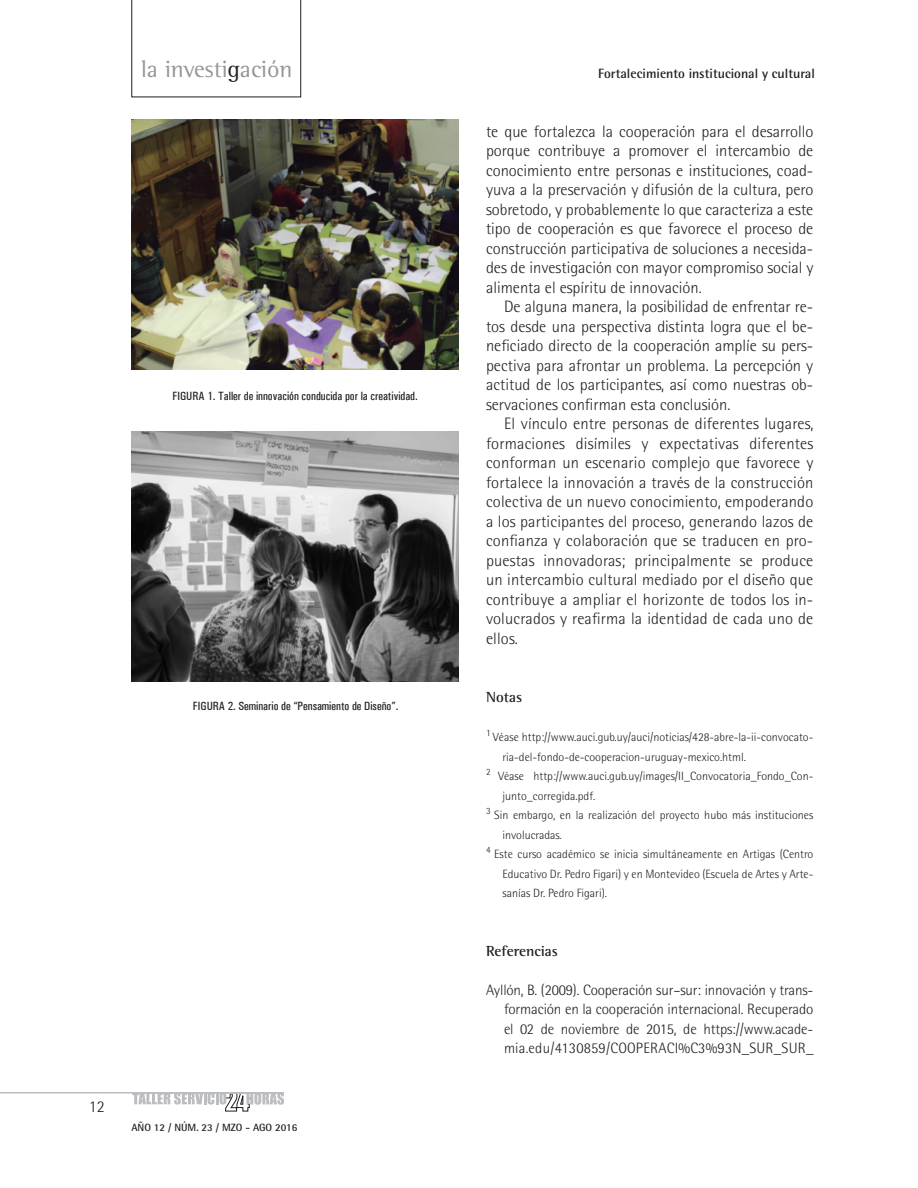
<style>
.page{position:relative;width:918px;height:1188px;background:#fff}
.page>*{position:absolute;margin:0;border:0;box-sizing:border-box;transform-origin:0 0}
.t1{font:24px "Rotis Semi Serif";color:#939598}
.texto_base_sangre{font:300 16.5px/19.5px "Rotis Semi Sans";color:#231f20;text-align:justify}
.texto_base{font:300 16.5px/19.5px "Rotis Semi Sans";color:#231f20;text-align:justify}
.bibliografía{font:300 15px/19.5px "Rotis Semi Sans";letter-spacing:.01em;color:#231f20;text-align:justify}
.T1_Bibl_y_ref{font:700 15px "Rotis Semi Serif";color:#231f20}
.t2{font:700 13.5px "Rotis Semi Sans";color:#231f20}
.referencias{font:300 12px/19.5px "Rotis Semi Sans";color:#231f20}
.figuras{font:500 condensed 12px "Univers";color:#231f20}
.t3{font:700 10.5px "Rotis Semi Sans";color:#231f20}
.referencias-2{font:300 9.6px "Rotis Semi Sans";color:#231f20}
.s1{color:#231f20}
</style>
<div class="page">
<svg style="left:131px;top:0;width:170px;height:97px"></svg>
<svg style="left:132px;top:1094px;width:152px;height:17px"></svg>
<hr style="left:0;top:1092px;width:284px;height:2px;background:#bcbdc0">
<img style="left:131px;top:119px;width:328px;height:250px">
<img style="left:131px;top:431px;width:328px;height:251px">
<h1 class="t1" style="left:141px;top:55px;width:153px">la investi<span class="s1">g</span>ación</h1>
<p class="figuras" style="left:173px;top:388px;width:247px">FIGURA 1. Taller de innovación conducida por la creatividad.</p>
<p class="figuras" style="left:193px;top:699px;width:207px">FIGURA 2. Seminario de “Pensamiento de Diseño”.</p>
<p class="texto_base_sangre" style="left:89px;top:1096px;width:17px">12</p>
<p class="t3" style="left:131px;top:1121px;width:168px">AÑO 12 / NÚM. 23 / MZO - AGO 2016</p>
<p class="t2" style="left:598px;top:65px;width:218px">Fortalecimiento institucional y cultural</p>
<p class="texto_base" style="left:486px;top:121px;width:329px">te que fortalezca la cooperación para el desarrollo porque contribuye a promover el intercambio de conocimiento entre personas e instituciones, coad&shy;yuva a la preservación y difusión de la cultura, pero sobretodo, y probablemente lo que caracteriza a este tipo de cooperación es que favorece el proceso de construcción participativa de soluciones a necesida&shy;des de investigación con mayor compromiso social y alimenta el espíritu de innovación.</p>
<p class="texto_base_sangre" style="left:486px;top:297px;width:329px;text-indent:18px">De alguna manera, la posibilidad de enfrentar re&shy;tos desde una perspectiva distinta logra que el be&shy;neficiado directo de la cooperación amplíe su pers&shy;pectiva para afrontar un problema. La percepción y actitud de los participantes, así como nuestras ob&shy;servaciones confirman esta conclusión.</p>
<p class="texto_base_sangre" style="left:486px;top:414px;width:329px;text-indent:18px">El vínculo entre personas de diferentes lugares, formaciones disímiles y expectativas diferentes conforman un escenario complejo que favorece y fortalece la innovación a través de la construcción colectiva de un nuevo conocimiento, empoderando a los participantes del proceso, generando lazos de confianza y colaboración que se traducen en pro&shy;puestas innovadoras; principalmente se produce un intercambio cultural mediado por el diseño que contribuye a ampliar el horizonte de todos los in&shy;volucrados y reafirma la identidad de cada uno de ellos.</p>
<p class="T1_Bibl_y_ref" style="left:486px;top:688px;width:38px">Notas</p>
<p class="referencias-2" style="left:486px;top:727px;width:6px">1</p>
<p class="referencias" style="left:502px;top:727px;width:312px;text-indent:-10px">Véase http://www.auci.gub.uy/auci/noticias/428-abre-la-ii-convocato&shy;ria-del-fondo-de-cooperacion-uruguay-mexico.html.</p>
<p class="referencias-2" style="left:486px;top:766px;width:6px">2</p>
<p class="referencias" style="left:502px;top:766px;width:312px;text-indent:-4px">Véase http://www.auci.gub.uy/images/II_Convocatoria_Fondo_Con&shy;junto_corregida.pdf.</p>
<p class="referencias-2" style="left:486px;top:805px;width:6px">3</p>
<p class="referencias" style="left:502px;top:805px;width:312px;text-indent:-8px">Sin embargo, en la realización del proyecto hubo más instituciones involucradas.</p>
<p class="referencias-2" style="left:486px;top:844px;width:6px">4</p>
<p class="referencias" style="left:502px;top:844px;width:312px;text-align:justify;text-indent:-8px">Este curso académico se inicia simultáneamente en Artigas (Centro Educativo Dr. Pedro Figari) y en Montevideo (Escuela de Artes y Arte&shy;sanías Dr. Pedro Figari).</p>
<p class="T1_Bibl_y_ref" style="left:486px;top:941px;width:73px">Referencias</p>
<p class="bibliografía" style="left:504px;top:980px;width:311px;text-indent:-18px">Ayllón, B. (2009). Cooperación sur–sur: innovación y trans&shy;formación en la cooperación internacional. Recuperado el 02 de noviembre de 2015, de https://www.acade&shy;mia.edu/4130859/COOPERACI%C3%93N_SUR_SUR_</p>
</div>
